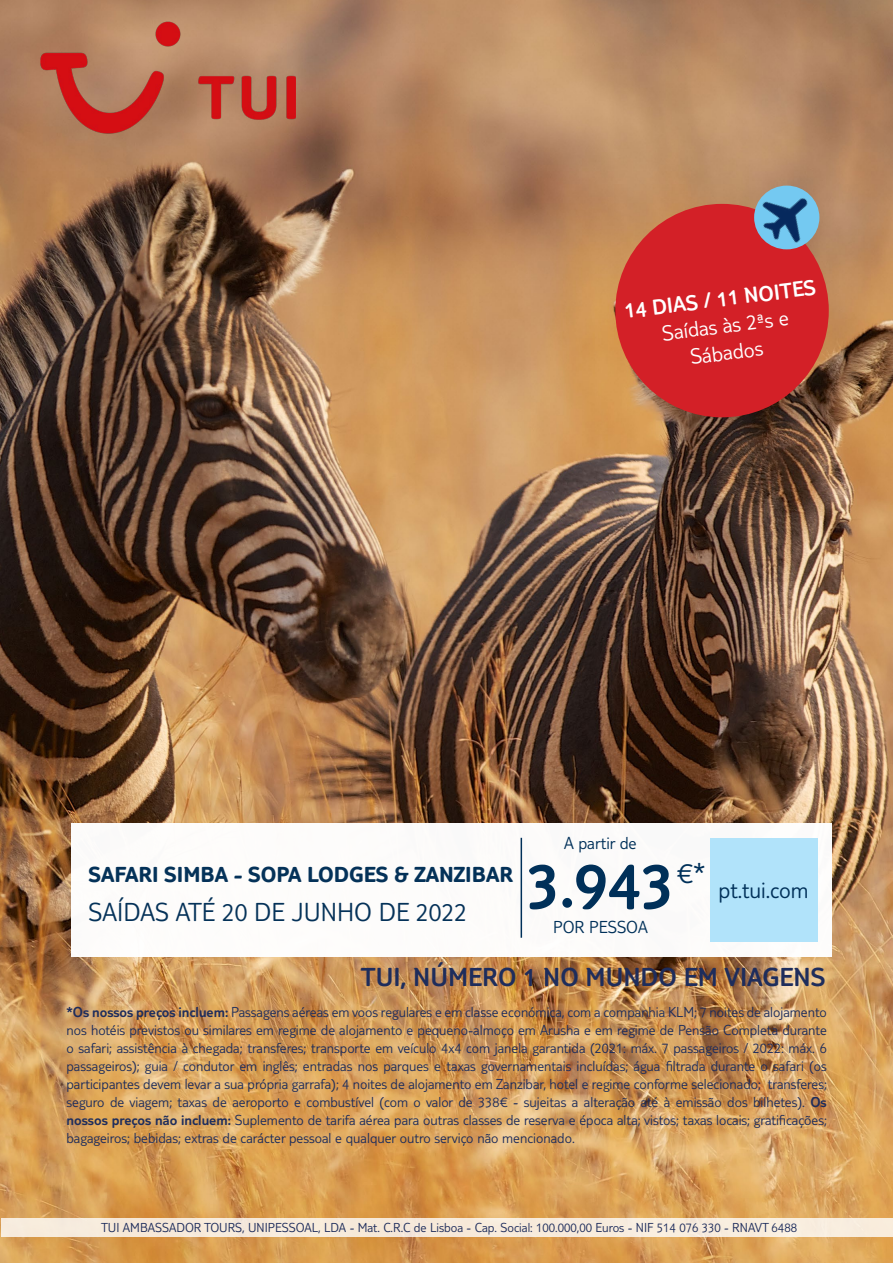
<style>
.page{position:relative;width:893px;height:1263px;background:#fff}
.page>*{position:absolute;margin:0;border:0;box-sizing:border-box;transform-origin:0 0}
.t1{font:300 67.5px "TUI Type";color:#003059}
.t2{font:300 30px "TUI Type";color:#003059}
.t3{font:300 27px "TUI Type";color:#1e2d5c}
.t4{font:300 27px "TUI Type";color:#003059}
.t5{font:300 24px "TUI Type";color:#003059}
.t6{font:700 22.5px "TUI Type";color:#003059}
.t7{font:300 22.5px/27px "TUI Type";color:#fff;text-align:center}
.t8{font:300 22.5px "TUI Type";color:#fff}
.t9{font:300 18px "TUI Type";color:#003059}
.t10{font:300 15px/18px "TUI Type";color:#1e2d5c;text-align:justify}
.t11{font:300 13.5px "TUI Type";color:#1e2d5c}
.s1{font-style:inherit}
</style>
<div class="page">
<img style="left:0;top:0;width:893px;height:1263px">
<div style="left:1px;top:1218px;width:891px;height:19px;background:#f7ebdc"></div>
<img style="left:40px;top:21px;width:255px;height:113px">
<div style="left:72px;top:823px;width:760px;height:133px;background:#fff"></div>
<div style="left:710px;top:838px;width:107px;height:103px;background:#b1e3fa"></div>
<hr style="left:521px;top:838px;width:1px;height:100px;background:#003059">
<div style="left:615px;top:204px;width:214px;height:213px;background:#d32027;border-radius:50%"></div>
<img style="left:745px;top:171px;width:88px;height:88px">
<h3 class="t8" style="left:623px;top:298px;width:194px;rotate:-7deg">14 DIAS / 11 NOITES</h3>
<h3 class="t7" style="left:660px;top:319px;width:129px;rotate:-7deg">Saídas às 2ªs e<br>Sábados</h3>
<h3 class="t6" style="left:89px;top:861px;width:426px">SAFARI SIMBA - SOPA LODGES &amp; ZANZIBAR</h3>
<h3 class="t4" style="left:89px;top:896px;width:380px">SAÍDAS ATÉ 20 DE JUNHO DE 2022</h3>
<p class="t9" style="left:564px;top:832px;width:74px">A partir de</p>
<h1 class="t1" style="left:527px;top:846px;width:149px">3.943</h1>
<p class="t9" style="left:553px;top:916px;width:96px">POR PESSOA</p>
<h2 class="t2" style="left:677px;top:856px;width:30px">€*</h2>
<h3 class="t5" style="left:718px;top:876px;width:92px">pt.tui.com</h3>
<h3 class="t3" style="left:361px;top:961px;width:466px">TUI, NÚMERO 1 NO MUNDO EM VIAGENS</h3>
<p class="t10" style="left:67px;top:1003px;width:762px"><span class="s1">*Os nossos preços incluem:</span> Passagens aéreas em voos regulares e em classe económica, com a companhia KLM; 7 noites de alojamento nos hotéis previstos ou similares em regime de alojamento e pequeno-almoço em Arusha e em regime de Pensão Completa durante o safari; assistência à chegada; transferes; transporte em veículo 4x4 com janela garantida (2021: máx. 7 passageiros / 2022: máx. 6 passageiros); guia / condutor em inglês; entradas nos parques e taxas governamentais incluídas; água filtrada durante o safari (os participantes devem levar a sua própria garrafa); 4 noites de alojamento em Zanzibar, hotel e regime conforme selecionado; transferes; seguro de viagem; taxas de aeroporto e combustível (com o valor de 338€ - sujeitas a alteração até à emissão dos bilhetes). <span class="s1">Os nossos preços não incluem:</span> Suplemento de tarifa aérea para outras classes de reserva e época alta; vistos; taxas locais; gratificações; bagageiros; bebidas; extras de carácter pessoal e qualquer outro serviço não mencionado.</p>
<p class="t11" style="left:101px;top:1220px;width:697px">TUI AMBASSADOR TOURS, UNIPESSOAL, LDA - Mat. C.R.C de Lisboa - Cap. Social: 100.000,00 Euros - NIF 514 076 330 - RNAVT 6488</p>
</div>
